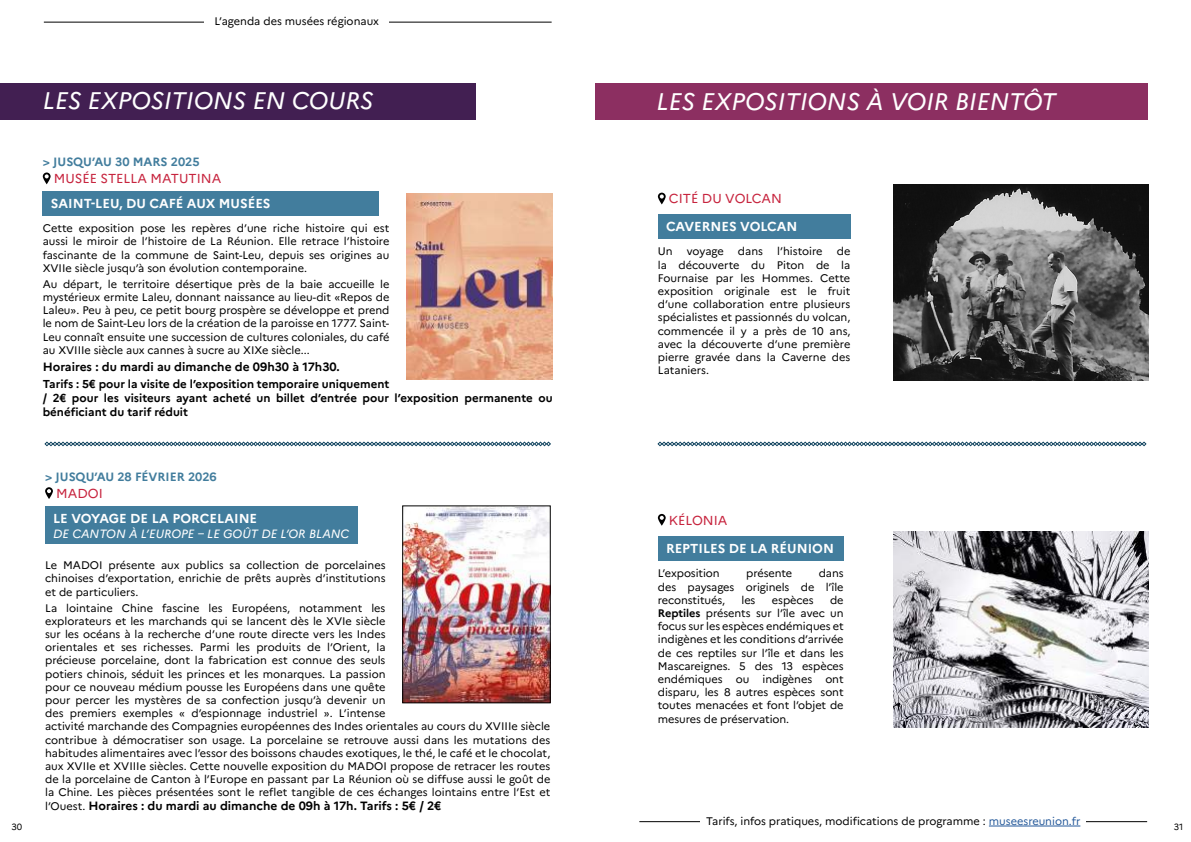
<style>
.page{position:relative;width:1191px;height:842px;background:#fff}
.page>*{position:absolute;margin:0;border:0;box-sizing:border-box;transform-origin:0 0}
.t1{font:italic 24px "Marianne";color:#fff}
.t2{font:700 13px "Marianne";color:#fff}
.t3{font:13px "Marianne";color:#c7243e}
.t4{font:700 12px "Marianne";color:#000}
.t5{font:700 12px "Marianne";color:#427d9d}
.t6{font:italic 12px "Marianne";color:#fff}
.t7{font:700 11.5px/14px "Marianne";color:#000}
.t8{font:11px/13.2px "Marianne";color:#000;text-align:justify}
.t9{font:9px "Marianne";color:#000}
.s1{font-weight:400;font-size:11px}
.s2{font-weight:700}
.s3{color:#265a9b}
</style>
<div class="page">
<hr style="left:44px;top:22px;width:507px;height:1px;background:#000">
<div style="left:205px;top:17px;width:184px;height:15px;background:#fff"></div>
<hr style="left:639px;top:821px;width:508px;height:1px;background:#000">
<div style="left:700px;top:812px;width:385px;height:17px;background:#fff"></div>
<hr style="left:989px;top:825px;width:91px;height:1px;background:#265a9b">
<div style="left:0;top:83px;width:476px;height:37px;background:#421f52"></div>
<div style="left:595px;top:83px;width:553px;height:37px;background:#8c2f61"></div>
<div style="left:43px;top:191px;width:336px;height:25px;background:#427d9d"></div>
<svg style="left:43px;top:172px;width:8px;height:12px"></svg>
<img style="left:406px;top:193px;width:146px;height:187px">
<div style="left:45px;top:506px;width:312px;height:37px;background:#427d9d"></div>
<svg style="left:45px;top:487px;width:8px;height:12px"></svg>
<img style="left:404px;top:508px;width:144px;height:193px">
<div style="left:402px;top:506px;width:148px;height:197px;border:1px solid #000"></div>
<div style="left:658px;top:214px;width:192px;height:25px;background:#427d9d"></div>
<svg style="left:658px;top:193px;width:7px;height:11px"></svg>
<img style="left:893px;top:185px;width:255px;height:196px">
<div style="left:658px;top:536px;width:185px;height:24px;background:#427d9d"></div>
<svg style="left:658px;top:514px;width:7px;height:12px"></svg>
<img style="left:893px;top:532px;width:255px;height:196px">
<svg style="left:45px;top:442px;width:506px;height:4px;background:#7391a1"></svg>
<svg style="left:657px;top:442px;width:489px;height:4px;background:#7391a1"></svg>
<p class="t8" style="left:214px;top:13px;width:166px">L’agenda des musées régionaux</p>
<h1 class="t1" style="left:43px;top:82px;width:332px">LES EXPOSITIONS EN COURS</h1>
<h1 class="t1" style="left:656px;top:83px;width:401px">LES EXPOSITIONS À VOIR BIENTÔT</h1>
<p class="t5" style="left:43px;top:153px;width:158px">&gt; JUSQU’AU 30 MARS 2025</p>
<p class="t3" style="left:54px;top:169px;width:169px">MUSÉE STELLA MATUTINA</p>
<p class="t2" style="left:51px;top:193px;width:221px">SAINT-LEU, DU CAFÉ AUX MUSÉES</p>
<p class="t8" style="left:43px;top:221px;width:348px">Cette exposition pose les repères d’une riche histoire qui est aussi le miroir de l’histoire de La Réunion. Elle retrace l’histoire fascinante de la commune de Saint-Leu, depuis ses origines au XVIIe siècle jusqu’à son évolution contemporaine.</p>
<p class="t8" style="left:43px;top:276px;width:348px">Au départ, le territoire désertique près de la baie accueille le mystérieux ermite Laleu, donnant naissance au lieu-dit «Repos de Laleu». Peu à peu, ce petit bourg prospère se développe et prend le nom de Saint-Leu lors de la création de la paroisse en 1777. Saint-Leu connaît ensuite une succession de cultures coloniales, du café au XVIIIe siècle aux cannes à sucre au XIXe siècle...</p>
<p class="t4" style="left:43px;top:357px;width:298px">Horaires : du mardi au dimanche de 09h30 à 17h30.</p>
<p class="t7" style="left:43px;top:375px;width:511px">Tarifs : 5€ pour la visite de l’exposition temporaire uniquement<br>/ 2€ pour les visiteurs ayant acheté un billet d’entrée pour l’exposition permanente ou bénéficiant du tarif réduit</p>
<p class="t5" style="left:45px;top:467px;width:173px">&gt; JUSQU’AU 28 FÉVRIER 2026</p>
<p class="t3" style="left:56px;top:483px;width:48px">MADOI</p>
<p class="t2" style="left:53px;top:508px;width:205px">LE VOYAGE DE LA PORCELAINE</p>
<p class="t6" style="left:53px;top:525px;width:298px">DE CANTON À L’EUROPE – LE GOÛT DE L’OR BLANC</p>
<p class="t8" style="left:45px;top:558px;width:342px">Le MADOI présente aux publics sa collection de porcelaines chinoises d’exportation, enrichie de prêts auprès d’institutions et de particuliers.</p>
<p class="t8" style="left:45px;top:600px;width:507px;text-align:left">La lointaine Chine fascine les Européens, notamment les<br>explorateurs et les marchands qui se lancent dès le XVIe siècle<br>sur les océans à la recherche d’une route directe vers les Indes<br>orientales et ses richesses. Parmi les produits de l’Orient, la<br>précieuse porcelaine, dont la fabrication est connue des seuls<br>potiers chinois, séduit les princes et les monarques. La passion<br>pour ce nouveau médium pousse les Européens dans une quête<br>pour percer les mystères de sa confection jusqu’à devenir un<br>des premiers exemples « d’espionnage industriel ». L’intense<br>activité marchande des Compagnies européennes des Indes orientales au cours du XVIIIe siècle contribue à démocratiser son usage. La porcelaine se retrouve aussi dans les mutations des habitudes alimentaires avec l’essor des boissons chaudes exotiques, le thé, le café et le chocolat, aux XVIIe et XVIIIe siècles. Cette nouvelle exposition du MADOI propose de retracer les routes de la porcelaine de Canton à l’Europe en passant par La Réunion où se diffuse aussi le goût de la Chine. Les pièces présentées sont le reflet tangible de ces échanges lointains entre l’Est et</p>
<p class="t4" style="left:45px;top:797px;width:398px"><span class="s1">l’Ouest.</span> Horaires : du mardi au dimanche de 09h à 17h. Tarifs : 5€ / 2€</p>
<p class="t3" style="left:669px;top:189px;width:115px">CITÉ DU VOLCAN</p>
<p class="t2" style="left:666px;top:216px;width:133px">CAVERNES VOLCAN</p>
<p class="t8" style="left:658px;top:244px;width:16px">Un</p>
<p class="t8" style="left:686px;top:244px;width:39px">voyage</p>
<p class="t8" style="left:738px;top:244px;width:27px">dans</p>
<p class="t8" style="left:777px;top:244px;width:47px">l’histoire</p>
<p class="t8" style="left:658px;top:244px;width:194px;text-indent:179px">de la découverte du Piton de la Fournaise par les Hommes. Cette exposition originale est le fruit d’une collaboration entre plusieurs spécialistes et passionnés du volcan, commencée il y a près de 10 ans, avec la découverte d’une première pierre gravée dans la Caverne des Lataniers.</p>
<p class="t3" style="left:669px;top:510px;width:60px">KÉLONIA</p>
<p class="t2" style="left:666px;top:538px;width:169px">REPTILES DE LA RÉUNION</p>
<p class="t8" style="left:658px;top:566px;width:63px">L’exposition</p>
<p class="t8" style="left:746px;top:566px;width:48px">présente</p>
<p class="t8" style="left:658px;top:566px;width:187px;text-indent:161px">dans des paysages originels de l’île reconstitués,</p>
<p class="t8" style="left:658px;top:592px;width:187px;text-indent:172px">de <span class="s2">Reptiles</span> présents sur l’île avec un focus sur les espèces endémiques et indigènes et les conditions d’arrivée de ces reptiles sur l’île et dans les Mascareignes. 5 des 13 espèces endémiques ou indigènes ont disparu, les 8 autres espèces sont toutes menacées et font l’objet de mesures de préservation.</p>
<p class="t8" style="left:741px;top:592px;width:16px">les</p>
<p class="t8" style="left:772px;top:592px;width:43px">espèces</p>
<p class="t8" style="left:706px;top:813px;width:376px">Tarifs, infos pratiques, modifications de programme : <span class="s3">museesreunion.fr</span></p>
<p class="t9" style="left:11px;top:820px;width:12px">30</p>
<p class="t9" style="left:1174px;top:820px;width:11px">31</p>
</div>
